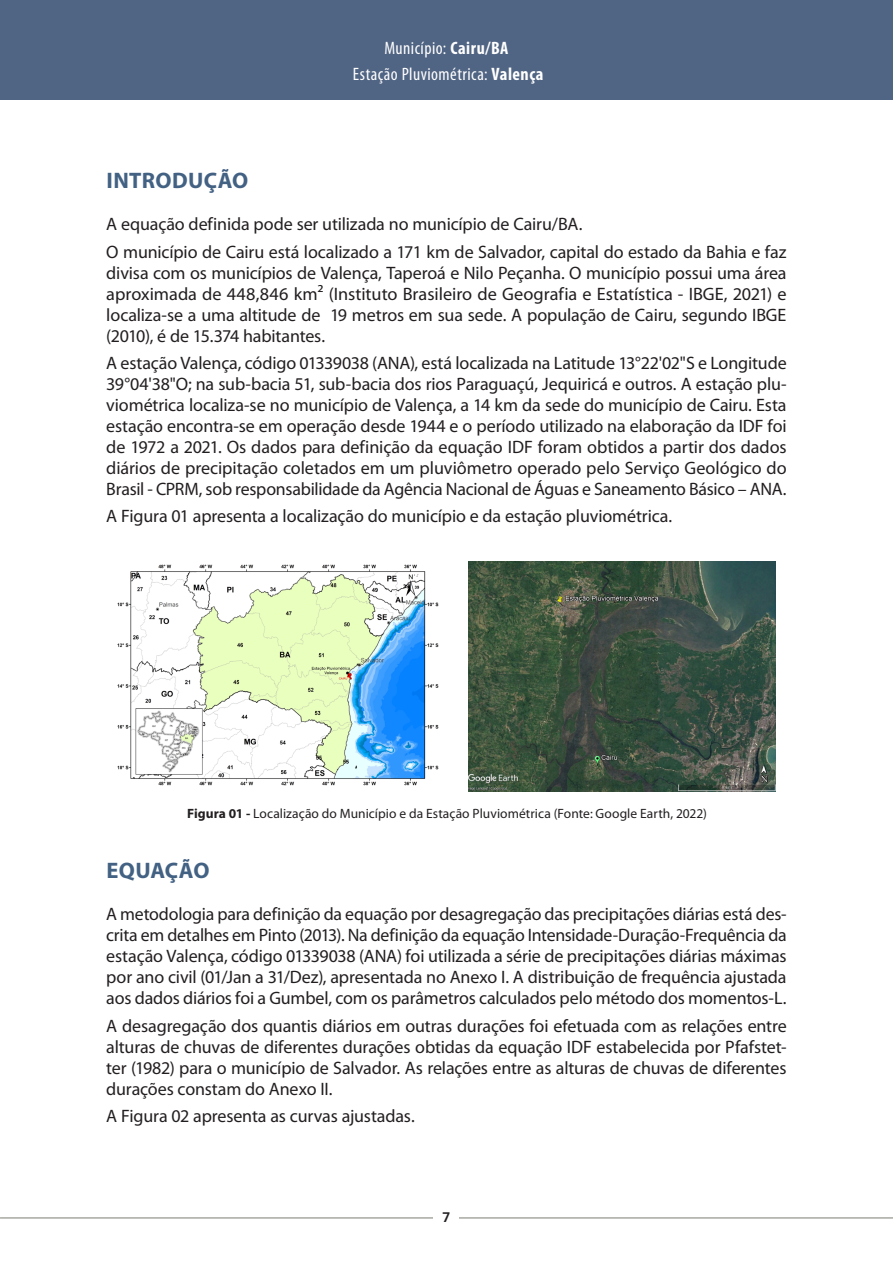
<style>
.page{position:relative;width:893px;height:1263px;background:#fff}
.page>*{position:absolute;margin:0;border:0;box-sizing:border-box;transform-origin:0 0}
.t1{font:700 22.5px "Myriad Pro";letter-spacing:.015em;color:#426183}
.CORPO_TEXTO{font:18px/21px "Myriad Pro";letter-spacing:-.01em;color:#231f20;text-align:justify}
.t2{font:condensed 18px "Myriad Pro";letter-spacing:.025em;color:#fff}
.t3{font:13.5px "Myriad Pro";letter-spacing:.005em;color:#231f20}
.t4{font:700 13.5px "Roboto";color:#231f20}
.s1{font-weight:700}
</style>
<div class="page">
<div style="left:0;top:0;width:893px;height:100px;background:#506483"></div>
<hr style="left:0;top:1217px;width:893px;height:1px;background:#7d7c73">
<div style="left:433px;top:1205px;width:26px;height:23px;background:#fff"></div>
<img style="left:118px;top:564px;width:321px;height:222px">
<img style="left:468px;top:561px;width:307px;height:231px">
<p class="t2" style="left:384px;top:37px;width:126px">Município: <span class="s1">Cairu/BA</span></p>
<p class="t2" style="left:353px;top:63px;width:192px">Estação Pluviométrica: <span class="s1">Valença</span></p>
<p class="t1" style="left:107px;top:166px;width:143px">INTRODUÇÃO</p>
<p class="CORPO_TEXTO" style="left:106px;top:213px;width:478px">A equação definida pode ser utilizada no município de Cairu/BA.</p>
<p class="CORPO_TEXTO" style="left:106px;top:241px;width:682px">O município de Cairu está localizado a 171 km de Salvador, capital do estado da Bahia e faz divisa com os municípios de Valença, Taperoá e Nilo Peçanha. O município possui uma área aproximada de 448,846 km² (Instituto Brasileiro de Geografia e Estatística - IBGE, 2021) e localiza-se a uma altitude de 19 metros em sua sede. A população de Cairu, segundo IBGE (2010), é de 15.374 habitantes.</p>
<p class="CORPO_TEXTO" style="left:106px;top:352px;width:682px">A estação Valença, código 01339038 (ANA), está localizada na Latitude 13°22'02"S e Longitude 39°04'38"O; na sub-bacia 51, sub-bacia dos rios Paraguaçú, Jequiricá e outros. A estação plu&shy;viométrica localiza-se no município de Valença, a 14 km da sede do município de Cairu. Esta estação encontra-se em operação desde 1944 e o período utilizado na elaboração da IDF foi de 1972 a 2021. Os dados para definição da equação IDF foram obtidos a partir dos dados diários de precipitação coletados em um pluviômetro operado pelo Serviço Geológico do Brasil - CPRM, sob responsabilidade da Agência Nacional de Águas e Saneamento Básico – ANA.</p>
<p class="CORPO_TEXTO" style="left:106px;top:506px;width:567px">A Figura 01 apresenta a localização do município e da estação pluviométrica.</p>
<p class="t3" style="left:187px;top:805px;width:521px"><span class="s1">Figura 01 -</span> Localização do Município e da Estação Pluviométrica (Fonte: Google Earth, 2022)</p>
<p class="t1" style="left:107px;top:856px;width:105px">EQUAÇÃO</p>
<p class="CORPO_TEXTO" style="left:106px;top:903px;width:682px">A metodologia para definição da equação por desagregação das precipitações diárias está des&shy;crita em detalhes em Pinto (2013). Na definição da equação Intensidade-Duração-Frequência da estação Valença, código 01339038 (ANA) foi utilizada a série de precipitações diárias máximas por ano civil (01/Jan a 31/Dez), apresentada no Anexo I. A distribuição de frequência ajustada aos dados diários foi a Gumbel, com os parâmetros calculados pelo método dos momentos-L.</p>
<p class="CORPO_TEXTO" style="left:106px;top:1015px;width:682px">A desagregação dos quantis diários em outras durações foi efetuada com as relações entre alturas de chuvas de diferentes durações obtidas da equação IDF estabelecida por Pfafstet&shy;ter (1982) para o município de Salvador. As relações entre as alturas de chuvas de diferentes durações constam do Anexo II.</p>
<p class="CORPO_TEXTO" style="left:106px;top:1105px;width:310px">A Figura 02 apresenta as curvas ajustadas.</p>
<p class="t4" style="left:443px;top:1208px;width:9px">7</p>
</div>
